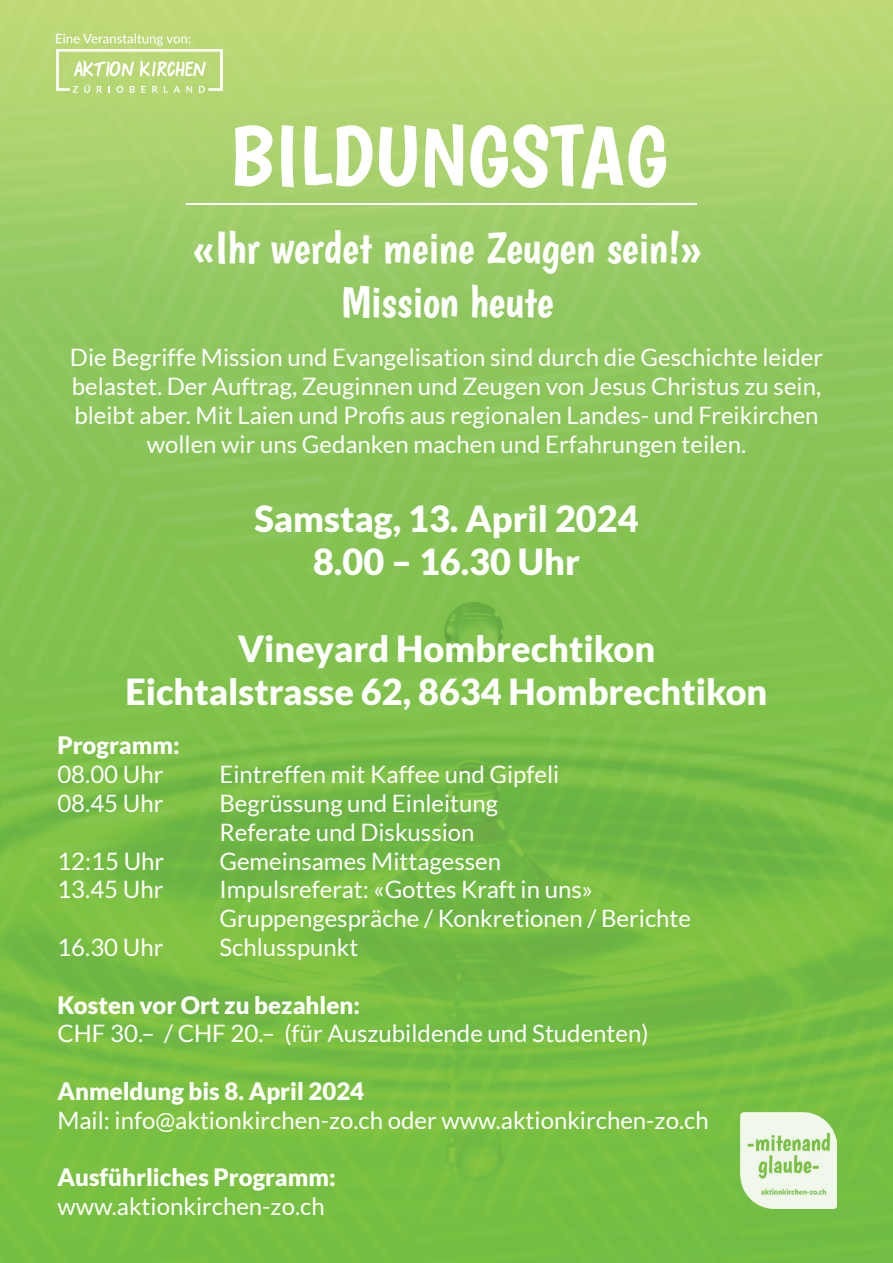
<style>
.page{position:relative;width:893px;height:1263px;background:#fff}
.page>*{position:absolute;margin:0;border:0;box-sizing:border-box;transform-origin:0 0}
.t1{font:85.5px "Boogaloo";color:#fff}
.t2{font:45px/54px "Boogaloo";color:#fff;text-align:center}
.t3{font:900 36px/43.2px "Lato";color:#fff;text-align:center}
.t4{font:24px/28.8px "Lato";color:#fff}
.t5{font:900 24px "Lato";color:#fff}
</style>
<div class="page">
<img style="left:0;top:0;width:893px;height:1263px">
<svg style="left:56px;top:34px;width:167px;height:59px"></svg>
<hr style="left:186px;top:203px;width:510px;height:1px;background:#fff">
<img style="left:740px;top:1112px;width:97px;height:97px">
<h1 class="t1" style="left:229px;top:105px;width:440px">BILDUNGSTAG</h1>
<h2 class="t2" style="left:193px;top:220px;width:511px">«Ihr werdet meine Zeugen sein!»<br>Mission heute</h2>
<p class="t4" style="left:70px;top:343px;width:754px;text-align:center">Die Begriffe Mission und Evangelisation sind durch die Geschichte leider belastet. Der Auftrag, Zeuginnen und Zeugen von Jesus Christus zu sein, bleibt aber. Mit Laien und Profis aus regionalen Landes- und Freikirchen wollen wir uns Gedanken machen und Erfahrungen teilen.</p>
<h3 class="t3" style="left:254px;top:497px;width:386px">Samstag, 13. April 2024<br>8.00 – 16.30 Uhr</h3>
<h3 class="t3" style="left:126px;top:626px;width:643px">Vineyard Hombrechtikon<br>Eichtalstrasse 62, 8634 Hombrechtikon</h3>
<p class="t5" style="left:57px;top:731px;width:124px">Programm:</p>
<p class="t4" style="left:57px;top:760px;width:107px">08.00 Uhr</p>
<p class="t4" style="left:219px;top:760px;width:341px">Eintreffen mit Kaffee und Gipfeli</p>
<p class="t4" style="left:57px;top:789px;width:107px">08.45 Uhr</p>
<p class="t4" style="left:219px;top:789px;width:280px">Begrüssung und Einleitung<br>Referate und Diskussion</p>
<p class="t4" style="left:57px;top:846px;width:108px">12:15 Uhr</p>
<p class="t4" style="left:219px;top:846px;width:283px">Gemeinsames Mittagessen</p>
<p class="t4" style="left:57px;top:875px;width:107px">13.45 Uhr</p>
<p class="t4" style="left:219px;top:875px;width:473px">Impulsreferat: «Gottes Kraft in uns»<br>Gruppengespräche / Konkretionen / Berichte</p>
<p class="t4" style="left:57px;top:933px;width:107px">16.30 Uhr</p>
<p class="t4" style="left:219px;top:933px;width:141px">Schlusspunkt</p>
<p class="t5" style="left:57px;top:991px;width:304px">Kosten vor Ort zu bezahlen:</p>
<p class="t4" style="left:57px;top:1019px;width:593px">CHF 30.– / CHF 20.– (für Auszubildende und Studenten)</p>
<p class="t5" style="left:57px;top:1077px;width:308px">Anmeldung bis 8. April 2024</p>
<p class="t4" style="left:57px;top:1105px;width:653px">Mail: info@aktionkirchen-zo.ch oder www.aktionkirchen-zo.ch</p>
<p class="t5" style="left:57px;top:1163px;width:280px">Ausführliches Programm:</p>
<p class="t4" style="left:57px;top:1192px;width:269px">www.aktionkirchen-zo.ch</p>
</div>
